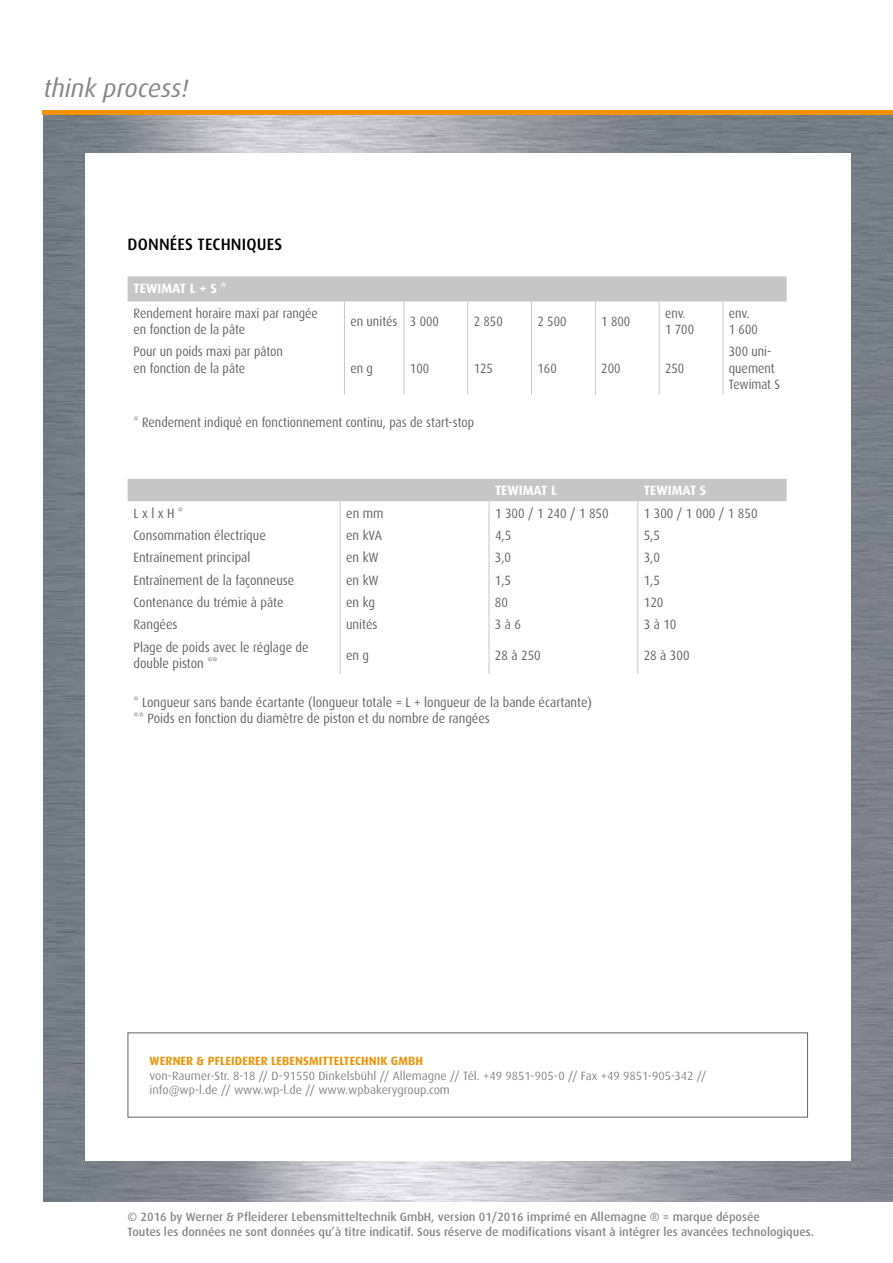
<style>
.page{position:relative;width:893px;height:1263px;background:#fff}
.page>*{position:absolute;margin:0;border:0;box-sizing:border-box;transform-origin:0 0}
.t1{font:italic 25.2px "Dax Pro";color:#878787}
.t2{font:500 16.5px "Dax Pro";letter-spacing:.01em;color:#000}
.t3{font:13.5px/16.2px "Dax Pro";color:#646363;scale:.92 1}
.t4{font:13.5px/16.2px "Dax Pro";color:#646363;scale:.9 1}
.t5{font:700 13.5px "Dax Pro";color:#fff}
.t6{font:500 12px/14.4px "Dax Pro";color:#878787}
.t7{font:12px/14.2px "Dax Pro";color:#878787}
.t8{font:700 12px "Dax Pro";letter-spacing:.01em;color:#f39200}
</style>
<div class="page">
<img style="left:43px;top:115px;width:850px;height:1087px">
<div style="left:85px;top:153px;width:765px;height:1008px;background:#fff"></div>
<hr style="left:43px;top:111px;width:850px;height:4px;background:#f39200">
<div style="left:128px;top:1032px;width:680px;height:85px;border:1px solid #646363"></div>
<hr style="left:340px;top:635px;width:1px;height:39px;background:#c6c6c6">
<hr style="left:489px;top:635px;width:1px;height:39px;background:#c6c6c6">
<svg style="left:128px;top:479px;width:659px;height:156px"></svg>
<hr style="left:637px;top:635px;width:1px;height:39px;background:#c6c6c6">
<div style="left:128px;top:276px;width:659px;height:25px;background:#c6c6c6"></div>
<hr style="left:344px;top:301px;width:1px;height:39px;background:#c6c6c6">
<hr style="left:659px;top:301px;width:1px;height:39px;background:#c6c6c6">
<hr style="left:344px;top:340px;width:1px;height:55px;background:#c6c6c6">
<hr style="left:659px;top:340px;width:1px;height:55px;background:#c6c6c6">
<hr style="left:404px;top:301px;width:1px;height:39px;background:#c6c6c6">
<hr style="left:467px;top:301px;width:1px;height:39px;background:#c6c6c6">
<hr style="left:404px;top:340px;width:1px;height:55px;background:#c6c6c6">
<hr style="left:467px;top:340px;width:1px;height:55px;background:#c6c6c6">
<hr style="left:531px;top:301px;width:1px;height:39px;background:#c6c6c6">
<hr style="left:595px;top:301px;width:1px;height:39px;background:#c6c6c6">
<hr style="left:531px;top:340px;width:1px;height:55px;background:#c6c6c6">
<hr style="left:595px;top:340px;width:1px;height:55px;background:#c6c6c6">
<hr style="left:722px;top:301px;width:1px;height:39px;background:#c6c6c6">
<hr style="left:722px;top:340px;width:1px;height:55px;background:#c6c6c6">
<h1 class="t1" style="left:43px;top:72px;width:147px">think process!</h1>
<p class="t2" style="left:128px;top:234px;width:156px">DONNÉES TECHNIQUES</p>
<p class="t5" style="left:134px;top:279px;width:95px">TEWIMAT L + S *</p>
<p class="t4" style="left:134px;top:305px;width:206px">Rendement horaire maxi par rangée en fonction de la pâte</p>
<p class="t4" style="left:350px;top:313px;width:100px">en unités 3 000</p>
<p class="t4" style="left:474px;top:313px;width:34px">2 850</p>
<p class="t4" style="left:537px;top:313px;width:34px">2 500</p>
<p class="t4" style="left:601px;top:313px;width:34px">1 800</p>
<p class="t4" style="left:665px;top:305px;width:34px">env.<br>1 700</p>
<p class="t4" style="left:729px;top:305px;width:34px">env.<br>1 600</p>
<p class="t4" style="left:134px;top:343px;width:168px">Pour un poids maxi par pâton en fonction de la pâte</p>
<p class="t4" style="left:729px;top:343px;width:58px">300 uni&shy;quement<br>Tewimat S</p>
<p class="t4" style="left:350px;top:359px;width:27px">en g</p>
<p class="t4" style="left:410px;top:359px;width:23px">100</p>
<p class="t4" style="left:474px;top:359px;width:23px">125</p>
<p class="t4" style="left:537px;top:359px;width:23px">160</p>
<p class="t4" style="left:601px;top:359px;width:23px">200</p>
<p class="t4" style="left:665px;top:359px;width:23px">250</p>
<p class="t4" style="left:134px;top:414px;width:380px">* Rendement indiqué en fonctionnement continu, pas de start-stop</p>
<p class="t5" style="left:495px;top:482px;width:63px">TEWIMAT L</p>
<p class="t5" style="left:644px;top:482px;width:64px">TEWIMAT S</p>
<p class="t3" style="left:134px;top:504px;width:55px">L x l x H *</p>
<p class="t3" style="left:346px;top:504px;width:42px">en mm</p>
<p class="t3" style="left:495px;top:504px;width:125px">1 300 / 1 240 / 1 850</p>
<p class="t3" style="left:644px;top:504px;width:125px">1 300 / 1 000 / 1 850</p>
<p class="t3" style="left:134px;top:527px;width:145px">Consommation électrique</p>
<p class="t3" style="left:346px;top:527px;width:40px">en kVA</p>
<p class="t3" style="left:495px;top:527px;width:19px">4,5</p>
<p class="t3" style="left:644px;top:527px;width:19px">5,5</p>
<p class="t3" style="left:134px;top:549px;width:129px">Entraînement principal</p>
<p class="t3" style="left:346px;top:549px;width:37px">en kW</p>
<p class="t3" style="left:495px;top:549px;width:19px">3,0</p>
<p class="t3" style="left:644px;top:549px;width:19px">3,0</p>
<p class="t3" style="left:134px;top:571px;width:176px">Entraînement de la façonneuse</p>
<p class="t3" style="left:346px;top:571px;width:37px">en kW</p>
<p class="t3" style="left:495px;top:571px;width:19px">1,5</p>
<p class="t3" style="left:644px;top:571px;width:19px">1,5</p>
<p class="t3" style="left:134px;top:594px;width:165px">Contenance du trémie à pâte</p>
<p class="t3" style="left:346px;top:594px;width:33px">en kg</p>
<p class="t3" style="left:495px;top:594px;width:16px">80</p>
<p class="t3" style="left:644px;top:594px;width:23px">120</p>
<p class="t3" style="left:133px;top:616px;width:49px">Rangées</p>
<p class="t3" style="left:346px;top:616px;width:36px">unités</p>
<p class="t3" style="left:495px;top:616px;width:30px">3 à 6</p>
<p class="t3" style="left:644px;top:616px;width:37px">3 à 10</p>
<p class="t3" style="left:133px;top:639px;width:192px">Plage de poids avec le réglage de double piston **</p>
<p class="t3" style="left:346px;top:647px;width:27px">en g</p>
<p class="t3" style="left:495px;top:647px;width:51px">28 à 250</p>
<p class="t3" style="left:644px;top:647px;width:51px">28 à 300</p>
<p class="t3" style="left:133px;top:693px;width:500px">* Longueur sans bande écartante (longueur totale = L + longueur de la bande écartante) ** Poids en fonction du diamètre de piston et du nombre de rangées</p>
<p class="t8" style="left:150px;top:1053px;width:275px">WERNER &amp; PFLEIDERER LEBENSMITTELTECHNIK GMBH</p>
<p class="t7" style="left:150px;top:1068px;width:558px">von-Raumer-Str. 8-18 // D-91550 Dinkelsbühl // Allemagne // Tél. +49 9851-905-0 // Fax +49 9851-905-342 // info@wp-l.de // www.wp-l.de // www.wpbakerygroup.com</p>
<p class="t6" style="left:128px;top:1209px;width:688px">© 2016 by Werner &amp; Pfleiderer Lebensmitteltechnik GmbH, version 01/2016 imprimé en Allemagne ® = marque déposée<br>Toutes les données ne sont données qu’à titre indicatif. Sous réserve de modifications visant à intégrer les avancées technologiques.</p>
</div>
